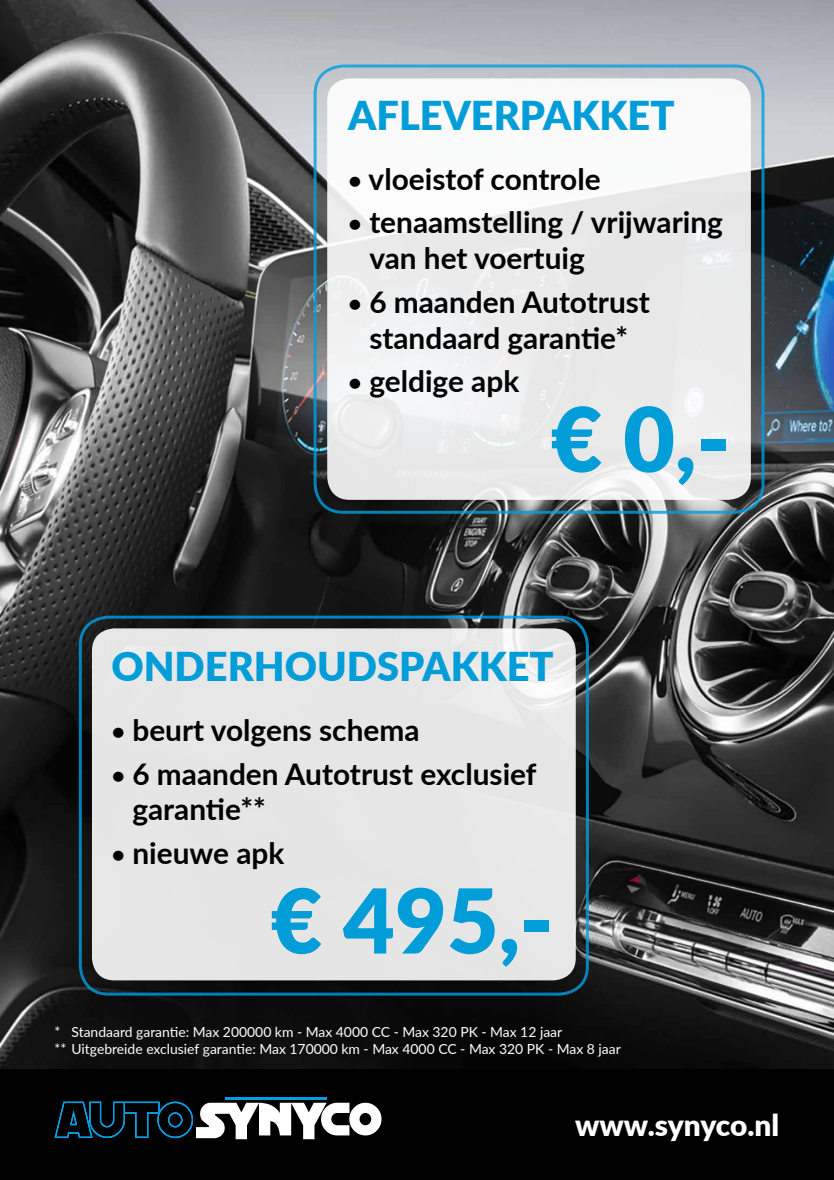
<style>
.page{position:relative;width:834px;height:1180px;background:#fff}
.page>*{position:absolute;margin:0;border:0;box-sizing:border-box;transform-origin:0 0}
.t1{font:900 89.39px "Lato";color:#009dd8}
.t2{font:900 39.72px "Lato";color:#009dd8}
.t3{font:700 29.78px/35.8px "Lato";color:#000}
.t4{font:900 29.78px "Lato";letter-spacing:-.005em;color:#fff}
.t5{font:13.89px/16.7px "Lato";color:#fff}
.s1{font-size:23.83px}
</style>
<div class="page">
<div style="left:0;top:1063px;width:833px;height:117px;background:#000"></div>
<img style="left:0;top:0;width:833px;height:1068px">
<div style="left:327px;top:78px;width:423px;height:422px;background:linear-gradient(to right,#f2f3f4,#ededed);border-radius:23px"></div>
<div style="left:92px;top:628px;width:483px;height:352px;background:#e6e6e6;border-radius:23px"></div>
<div style="left:313px;top:64px;width:451px;height:450px;border:3px solid #009fe3;border-radius:28px"></div>
<div style="left:79px;top:615px;width:509px;height:380px;border:3px solid #009fe3;border-radius:28px"></div>
<svg style="left:55px;top:1101px;width:326px;height:38px"></svg>
<hr style="left:225px;top:1096px;width:101px;height:3px;background:#009fe3">
<h2 class="t2" style="left:348px;top:86px;width:328px">AFLEVERPAKKET</h2>
<p class="t3" style="left:348px;top:160px;width:254px"><span class="s1">•</span> vloeistof controle</p>
<p class="t3" style="left:369px;top:203px;width:355px;text-indent:-21px"><span class="s1">•</span> tenaamstelling / vrijwaring van het voertuig</p>
<p class="t3" style="left:348px;top:283px;width:303px;text-align:center"><span class="s1">•</span> 6 maanden Autotrust standaard garantie*</p>
<p class="t3" style="left:348px;top:362px;width:172px"><span class="s1">•</span> geldige apk</p>
<h1 class="t1" style="left:550px;top:372px;width:181px">€ 0,-</h1>
<h2 class="t2" style="left:111px;top:637px;width:444px">ONDERHOUDSPAKKET</h2>
<p class="t3" style="left:111px;top:711px;width:309px"><span class="s1">•</span> beurt volgens schema</p>
<p class="t3" style="left:132px;top:754px;width:405px;text-indent:-21px"><span class="s1">•</span> 6 maanden Autotrust exclusief garantie**</p>
<p class="t3" style="left:111px;top:834px;width:174px"><span class="s1">•</span> nieuwe apk</p>
<h1 class="t1" style="left:270px;top:853px;width:284px">€ 495,-</h1>
<p class="t5" style="left:55px;top:1023px;width:567px">* Standaard garantie: Max 200000 km - Max 4000 CC - Max 320 PK - Max 12 jaar<br>** Uitgebreide exclusief garantie: Max 170000 km - Max 4000 CC - Max 320 PK - Max 8 jaar</p>
<p class="t4" style="left:575px;top:1102px;width:206px">www.synyco.nl</p>
</div>
